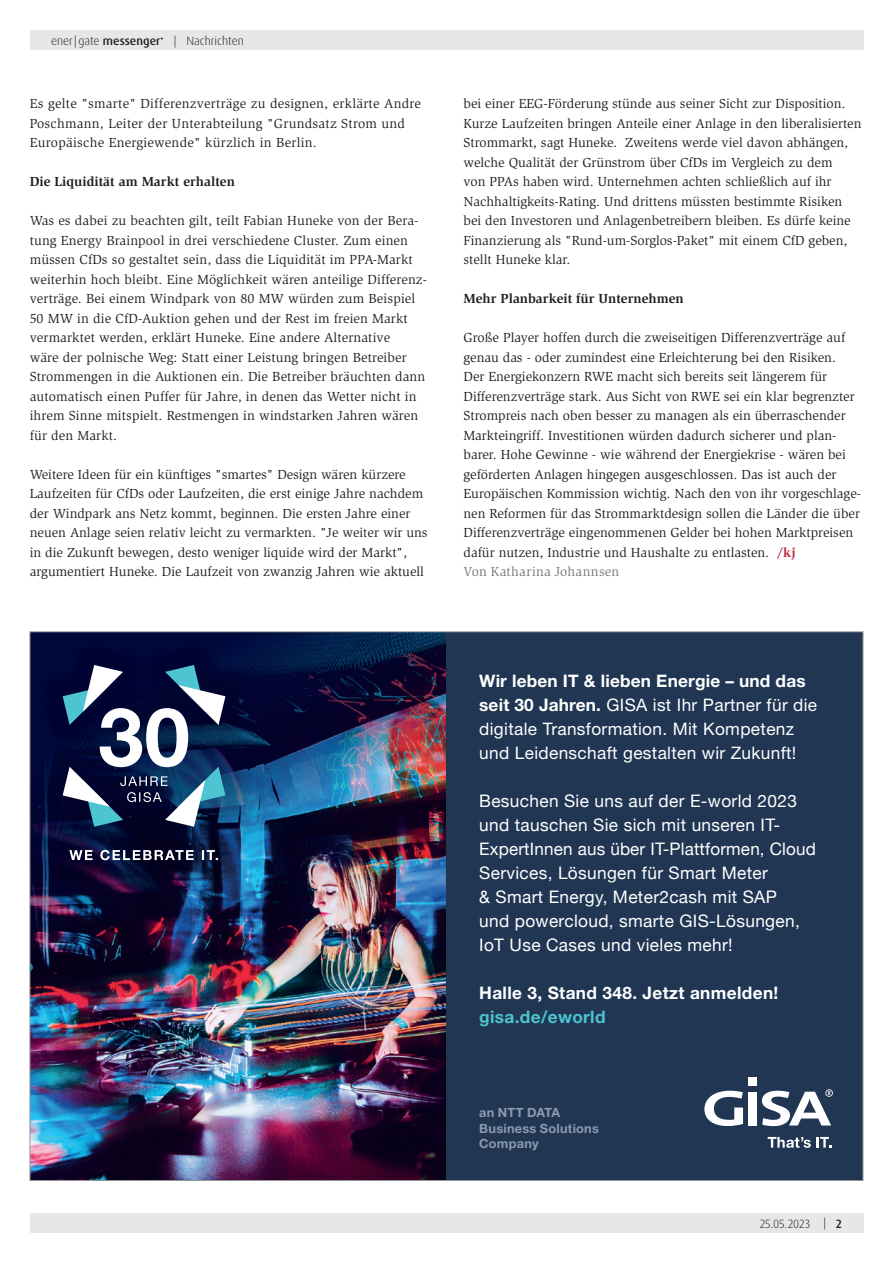
<style>
.page{position:relative;width:893px;height:1263px;background:#fff}
.page>*{position:absolute;margin:0;border:0;box-sizing:border-box;transform-origin:0 0}
.t1{font:17.25px/24px "Helvetica Neue";letter-spacing:.02em;color:#fff}
.t2{font:17.25px/24px "Helvetica Neue";letter-spacing:.02em;color:#fff}
.t3{font:700 17.25px "Helvetica Neue";letter-spacing:.02em;color:#fff}
.t4{font:700 17.25px "Helvetica Neue";letter-spacing:.02em;color:#4dc4d1}
.Fließtext{font:13.5px/19.5px "Slimbach Std";color:#231f20}
.Fließtext-2{font:13.5px/19.5px "Slimbach Std";letter-spacing:.02em;color:#231f20}
.Zwischenüberschrift{font:700 13.5px "Slimbach Std";color:#231f20}
.Autor{font:13.5px "Slimbach Std";letter-spacing:.015em;color:#76787b}
.t5{font:700 12.75px/15.3px "Helvetica Neue";letter-spacing:.02em;color:#8e99af}
.t6{font:300 12px "Dax Pro";color:#231f20}
.s1{font-weight:500}
.s2{font-weight:700;color:#bd293d}
.s3{font-weight:700}
</style>
<div class="page">
<div style="left:30px;top:1214px;width:833px;height:19px;background:#e6e7e9"></div>
<div style="left:30px;top:30px;width:833px;height:20px;background:#e6e7e9"></div>
<img style="left:32px;top:634px;width:414px;height:545px">
<div style="left:446px;top:632px;width:417px;height:548px;background:#203652"></div>
<img style="left:33px;top:635px;width:222px;height:255px">
<svg style="left:63px;top:665px;width:162px;height:162px"></svg>
<svg style="left:69px;top:850px;width:149px;height:10px"></svg>
<svg style="left:768px;top:1137px;width:63px;height:11px"></svg>
<svg style="left:704px;top:1091px;width:39px;height:35px"></svg>
<div style="left:748px;top:1092px;width:9px;height:33px;background:#fff"></div>
<svg style="left:762px;top:1089px;width:71px;height:37px"></svg>
<div style="left:748px;top:1077px;width:9px;height:9px;background:#fff"></div>
<p class="t6" style="left:51px;top:33px;width:194px">ener|gate <span class="s1">messenger</span><sup>+</sup> | Nachrichten</p>
<p class="Fließtext-2" style="left:30px;top:94px;width:393px">Es gelte "smarte" Differenzverträge zu designen, erklärte Andre<br>Poschmann, Leiter der Unterabteilung "Grundsatz Strom und<br>Europäische Energiewende" kürzlich in Berlin.</p>
<p class="Zwischenüberschrift" style="left:30px;top:173px;width:207px">Die Liquidität am Markt erhalten</p>
<p class="Fließtext" style="left:30px;top:211px;width:399px">Was es dabei zu beachten gilt, teilt Fabian Huneke von der Bera&shy;tung Energy Brainpool in drei verschiedene Cluster. Zum einen müssen CfDs so gestaltet sein, dass die Liquidität im PPA-Markt weiterhin hoch bleibt. Eine Möglichkeit wären anteilige Differenz&shy;verträge. Bei einem Windpark von 80 MW würden zum Beispiel 50 MW in die CfD-Auktion gehen und der Rest im freien Markt vermarktet werden, erklärt Huneke. Eine andere Alternative<br>wäre der polnische Weg: Statt einer Leistung bringen Betreiber Strommengen in die Auktionen ein. Die Betreiber bräuchten dann automatisch einen Puffer für Jahre, in denen das Wetter nicht in ihrem Sinne mitspielt. Restmengen in windstarken Jahren wären für den Markt.</p>
<p class="Fließtext" style="left:30px;top:464px;width:399px">Weitere Ideen für ein künftiges "smartes" Design wären kürzere Laufzeiten für CfDs oder Laufzeiten, die erst einige Jahre nachdem der Windpark ans Netz kommt, beginnen. Die ersten Jahre einer neuen Anlage seien relativ leicht zu vermarkten. "Je weiter wir uns in die Zukunft bewegen, desto weniger liquide wird der Markt", argumentiert Huneke. Die Laufzeit von zwanzig Jahren wie aktuell</p>
<p class="Fließtext" style="left:463px;top:94px;width:399px">bei einer EEG-Förderung stünde aus seiner Sicht zur Disposition.<br>Kurze Laufzeiten bringen Anteile einer Anlage in den liberalisierten Strommarkt, sagt Huneke. Zweitens werde viel davon abhängen, welche Qualität der Grünstrom über CfDs im Vergleich zu dem<br>von PPAs haben wird. Unternehmen achten schließlich auf ihr Nachhaltigkeits-Rating. Und drittens müssten bestimmte Risiken bei den Investoren und Anlagenbetreibern bleiben. Es dürfe keine Finanzierung als "Rund-um-Sorglos-Paket" mit einem CfD geben, stellt Huneke klar.</p>
<p class="Zwischenüberschrift" style="left:463px;top:290px;width:222px">Mehr Planbarkeit für Unternehmen</p>
<p class="Fließtext" style="left:463px;top:328px;width:399px">Große Player hoffen durch die zweiseitigen Differenzverträge auf genau das - oder zumindest eine Erleichterung bei den Risiken.<br>Der Energiekonzern RWE macht sich bereits seit längerem für Differenzverträge stark. Aus Sicht von RWE sei ein klar begrenzter Strompreis nach oben besser zu managen als ein überraschender Markteingriff. Investitionen würden dadurch sicherer und plan&shy;barer. Hohe Gewinne - wie während der Energiekrise - wären bei geförderten Anlagen hingegen ausgeschlossen. Das ist auch der Europäischen Kommission wichtig. Nach den von ihr vorgeschlage&shy;nen Reformen für das Strommarktdesign sollen die Länder die über Differenzverträge eingenommenen Gelder bei hohen Marktpreisen dafür nutzen, Industrie und Haushalte zu entlasten. <span class="s2">/kj</span></p>
<p class="Autor" style="left:463px;top:564px;width:157px">Von Katharina Johannsen</p>
<p class="t2" style="left:479px;top:668px;width:339px"><span class="s3">Wir leben IT &amp; lieben Energie – und das seit 30 Jahren.</span> GISA ist Ihr Partner für die digitale Transformation. Mit Kompetenz und Leidenschaft gestalten wir Zukunft!</p>
<p class="t1" style="left:479px;top:789px;width:338px">Besuchen Sie uns auf der E-world 2023 und tauschen Sie sich mit unseren IT-ExpertInnen aus über IT-Plattformen, Cloud Services, Lösungen für Smart Meter<br>&amp; Smart Energy, Meter2cash mit SAP<br>und powercloud, smarte GIS-Lösungen, IoT Use Cases und vieles mehr!</p>
<p class="t3" style="left:479px;top:982px;width:301px">Halle 3, Stand 348. Jetzt anmelden!</p>
<p class="t4" style="left:479px;top:1006px;width:128px">gisa.de/eworld</p>
<p class="t5" style="left:479px;top:1105px;width:121px">an NTT DATA<br>Business Solutions<br>Company</p>
<p class="t6" style="left:760px;top:1216px;width:52px">25.05.2023</p>
<p class="t6" style="left:823px;top:1215px;width:20px">| <span class="s1">2</span></p>
</div>
